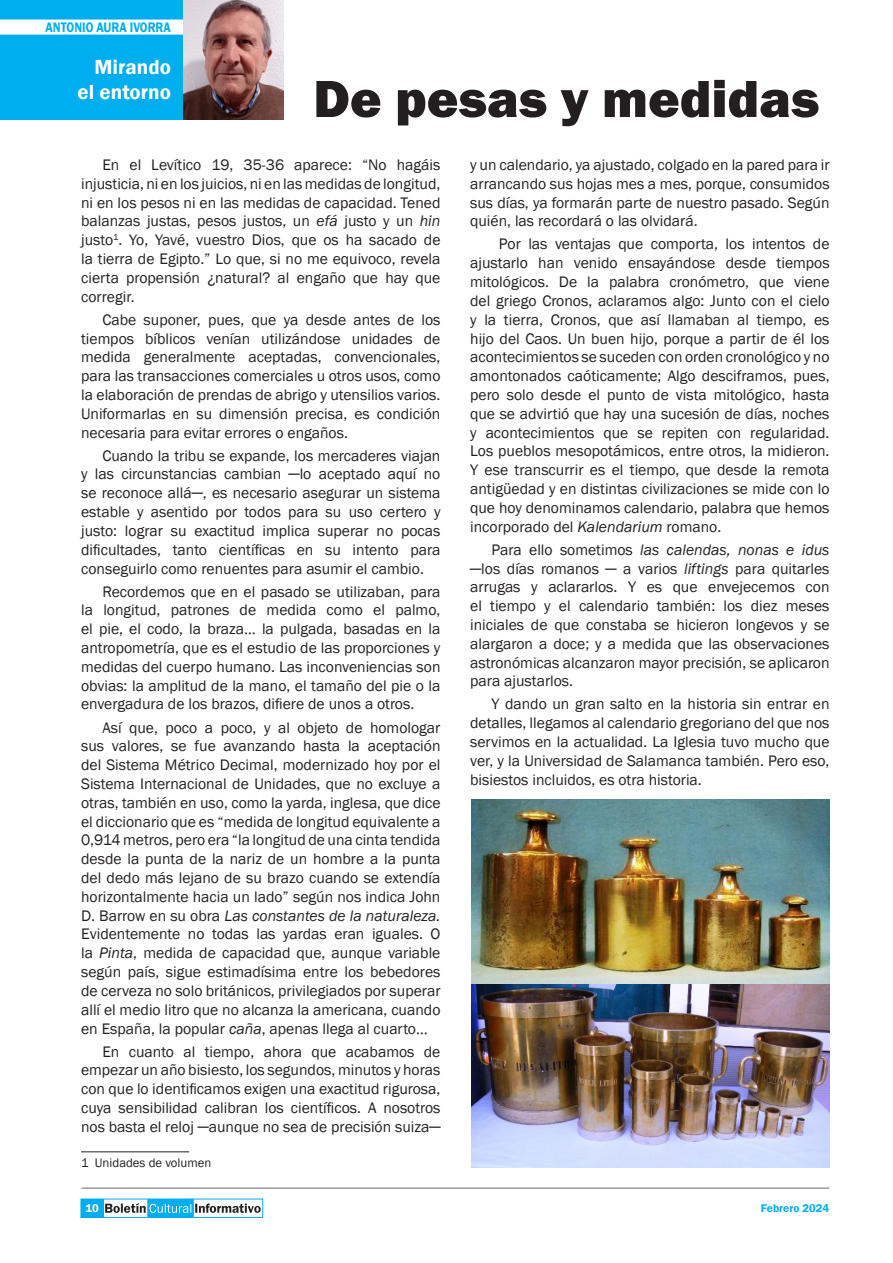
<style>
.page{position:relative;width:893px;height:1263px;background:#fff}
.page>*{position:absolute;margin:0;border:0;box-sizing:border-box;transform-origin:0 0}
.t1{font:800 54px "Franklin Gothic";color:#231f20}
.t2{font:600 21px/25.2px "Franklin Gothic";color:#fff;text-align:right}
.t3{font:15.6px/18.8px "Franklin Gothic";color:#231f20;text-align:justify}
.t4{font:600 14.25px "Franklin Gothic";color:#00aeef;scale:.85 1}
.t5{font:12.75px "Franklin Gothic";color:#231f20}
.t6{font:600 11.55px "Franklin Gothic";color:#00aeef}
.t7{font:600 11.55px "Franklin Gothic";color:#fff}
.s1{font-style:italic}
</style>
<div class="page">
<div style="left:147px;top:1199px;width:47px;height:18px;background:#00aeef"></div>
<svg style="left:105px;top:1203px;width:156px;height:10px"></svg>
<div style="left:81px;top:1199px;width:23px;height:18px;background:#00aeef"></div>
<div style="left:81px;top:1199px;width:182px;height:18px;border:1px solid #00aeef"></div>
<hr style="left:81px;top:1188px;width:748px;height:1px;background:#939598">
<hr style="left:81px;top:1151px;width:108px;height:1px;background:#231f20">
<div style="left:0;top:0;width:184px;height:119px;background:#00aeef"></div>
<div style="left:0;top:20px;width:184px;height:15px;background:#fff"></div>
<img style="left:184px;top:0;width:99px;height:119px">
<img style="left:471px;top:800px;width:358px;height:367px">
<p class="t4" style="left:46px;top:18px;width:149px">ANTONIO AURA IVORRA</p>
<h2 class="t2" style="left:78px;top:55px;width:95px">Mirando el entorno</h2>
<h1 class="t1" style="left:313px;top:64px;width:508px">De pesas y medidas</h1>
<p class="t3" style="left:81px;top:156px;width:361px;text-indent:21px">En el Levítico 19, 35-36 aparece: “No hagáis injusticia, ni en los juicios, ni en las medidas de longitud, ni en los pesos ni en las medidas de capacidad. Tened balanzas justas, pesos justos, un <span class="s1">efá</span> justo y un <span class="s1">hin </span>justo<sup>1</sup>. Yo, Yavé, vuestro Dios, que os ha sacado de la tierra de Egipto.” Lo que, si no me equivoco, revela cierta propensión ¿natural? al engaño que hay que corregir.</p>
<p class="t3" style="left:81px;top:310px;width:361px;text-indent:21px">Cabe suponer, pues, que ya desde antes de los tiempos bíblicos venían utilizándose unidades de medida generalmente aceptadas, convencionales, para las transacciones comerciales u otros usos, como la elaboración de prendas de abrigo y utensilios varios.<br>Uniformarlas en su dimensión precisa, es condición necesaria para evitar errores o engaños.</p>
<p class="t3" style="left:81px;top:446px;width:361px;text-indent:21px">Cuando la tribu se expande, los mercaderes viajan y las circunstancias cambian ─lo aceptado aquí no se reconoce allá─, es necesario asegurar un sistema estable y asentido por todos para su uso certero y justo: lograr su exactitud implica superar no pocas dificultades, tanto científicas en su intento para conseguirlo como renuentes para asumir el cambio.</p>
<p class="t3" style="left:81px;top:582px;width:361px;text-indent:21px">Recordemos que en el pasado se utilizaban, para la longitud, patrones de medida como el palmo, el pie, el codo, la braza… la pulgada, basadas en la antropometría, que es el estudio de las proporciones y medidas del cuerpo humano. Las inconveniencias son obvias: la amplitud de la mano, el tamaño del pie o la envergadura de los brazos, difiere de unos a otros.</p>
<p class="t3" style="left:81px;top:718px;width:361px;text-indent:21px">Así que, poco a poco, y al objeto de homologar sus valores, se fue avanzando hasta la aceptación del Sistema Métrico Decimal, modernizado hoy por el Sistema Internacional de Unidades, que no excluye a otras, también en uso, como la yarda, inglesa, que dice el diccionario que es “medida de longitud equivalente a 0,914 metros, pero era “la longitud de una cinta tendida desde la punta de la nariz de un hombre a la punta del dedo más lejano de su brazo cuando se extendía horizontalmente hacia un lado” según nos indica John D. Barrow en su obra <span class="s1">Las constantes de la naturaleza.<br></span>Evidentemente no todas las yardas eran iguales. O la <span class="s1">Pinta</span>, medida de capacidad que, aunque variable según país, sigue estimadísima entre los bebedores de cerveza no solo británicos, privilegiados por superar allí el medio litro que no alcanza la americana, cuando en España, la popular <span class="s1">caña</span>, apenas llega al cuarto…</p>
<p class="t3" style="left:81px;top:1042px;width:361px;text-indent:21px">En cuanto al tiempo, ahora que acabamos de empezar un año bisiesto, los segundos, minutos y horas con que lo identificamos exigen una exactitud rigurosa, cuya sensibilidad calibran los científicos. A nosotros nos basta el reloj ─aunque no sea de precisión suiza─</p>
<p class="t5" style="left:81px;top:1155px;width:132px">1 Unidades de volumen</p>
<p class="t3" style="left:470px;top:156px;width:361px">y un calendario, ya ajustado, colgado en la pared para ir arrancando sus hojas mes a mes, porque, consumidos sus días, ya formarán parte de nuestro pasado. Según quién, las recordará o las olvidará.</p>
<p class="t3" style="left:470px;top:235px;width:361px;text-indent:29px">Por las ventajas que comporta, los intentos de ajustarlo han venido ensayándose desde tiempos mitológicos. De la palabra cronómetro, que viene del griego Cronos, aclaramos algo: Junto con el cielo y la tierra, Cronos, que así llamaban al tiempo, es hijo del Caos. Un buen hijo, porque a partir de él los acontecimientos se suceden con orden cronológico y no amontonados caóticamente; Algo desciframos, pues, pero solo desde el punto de vista mitológico, hasta que se advirtió que hay una sucesión de días, noches y acontecimientos que se repiten con regularidad.<br>Los pueblos mesopotámicos, entre otros, la midieron.<br>Y ese transcurrir es el tiempo, que desde la remota antigüedad y en distintas civilizaciones se mide con lo que hoy denominamos calendario, palabra que hemos incorporado del <span class="s1">Kalendarium</span> romano.</p>
<p class="t3" style="left:470px;top:540px;width:361px;text-indent:21px">Para ello sometimos <span class="s1">las calendas, nonas e idus </span>─los días romanos ─ a varios <span class="s1">liftings</span> para quitarles arrugas y aclararlos. Y es que envejecemos con el tiempo y el calendario también: los diez meses iniciales de que constaba se hicieron longevos y se alargaron a doce; y a medida que las observaciones astronómicas alcanzaron mayor precisión, se aplicaron para ajustarlos.</p>
<p class="t3" style="left:470px;top:695px;width:361px;text-indent:21px">Y dando un gran salto en la historia sin entrar en detalles, llegamos al calendario gregoriano del que nos servimos en la actualidad. La Iglesia tuvo mucho que ver, y la Universidad de Salamanca también. Pero eso, bisiestos incluidos, es otra historia.</p>
<p class="t7" style="left:86px;top:1201px;width:15px">10</p>
<p class="t6" style="left:761px;top:1201px;width:70px">Febrero 2024</p>
</div>
